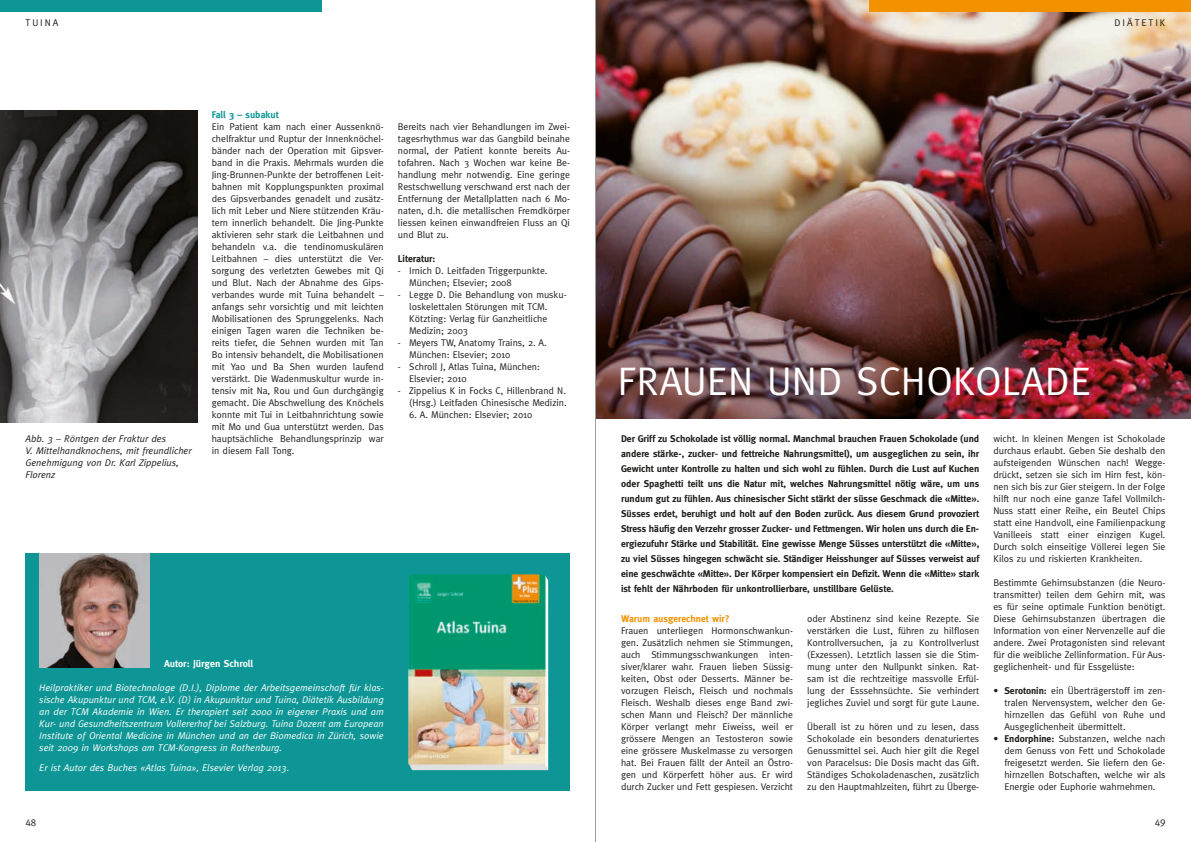
<style>
.page{position:relative;width:1191px;height:842px;background:#fff}
.page>*{position:absolute;margin:0;border:0;box-sizing:border-box;transform-origin:0 0}
.t1{font:40px "Meta";letter-spacing:.01em;color:#fff}
.t2{font:700 10px "Meta";color:#fff}
.t3{font:10px "Meta Caps";color:#1d1d1b}
.t4{font:9.8px/12px "Meta";color:#1d1d1b;text-align:justify}
.t5{font:700 9.8px/15px "Meta";color:#1d1d1b;text-align:justify}
.t6{font:italic 9.8px/12px "Meta";color:#fff;text-align:justify}
.t7{font:italic 9.8px/12px "Meta";color:#1d1d1b}
.t8{font:700 9.8px "Meta";color:#f39200}
.t9{font:700 9.8px "Meta";color:#0d9695}
.t10{font:9.8px "Meta";letter-spacing:.2em;color:#1d1d1b}
.s1{font-weight:700}
</style>
<div class="page">
<img style="left:596px;top:0;width:595px;height:418px">
<div style="left:0;top:0;width:322px;height:11px;background:#0d9695"></div>
<img style="left:0;top:110px;width:197px;height:312px">
<div style="left:869px;top:0;width:322px;height:11px;background:#f39200"></div>
<div style="left:26px;top:553px;width:544px;height:237px;background:#0d9695"></div>
<img style="left:39px;top:553px;width:110px;height:114px">
<img style="left:408px;top:574px;width:140px;height:196px">
<hr style="left:595px;top:0;width:1px;height:842px;background:#9d9d9d">
<p class="t4" style="left:26px;top:16px;width:34px">TUINA</p>
<p class="t7" style="left:26px;top:433px;width:168px">Abb. 3 – Röntgen der Fraktur des<br>V. Mittelhandknochens, mit freundlicher<br>Genehmigung von Dr. Karl Zippelius,<br>Florenz</p>
<p class="t9" style="left:212px;top:109px;width:68px">Fall 3 – subakut</p>
<p class="t4" style="left:212px;top:121px;width:173px">Ein Patient kam nach einer Aussenknö&shy;chelfraktur und Ruptur der Innenknöchel&shy;bänder nach der Operation mit Gipsver&shy;band in die Praxis. Mehrmals wurden die Jing-Brunnen-Punkte der betroffenen Leit&shy;bahnen mit Kopplungspunkten proximal des Gipsverbandes genadelt und zusätz&shy;lich mit Leber und Niere stützenden Kräu&shy;tern innerlich behandelt. Die Jing-Punkte aktivieren sehr stark die Leitbahnen und behandeln v.a. die tendinomuskulären Leitbahnen – dies unterstützt die Ver&shy;sorgung des verletzten Gewebes mit Qi und Blut. Nach der Abnahme des Gips&shy;verbandes wurde mit Tuina behandelt – anfangs sehr vorsichtig und mit leichten Mobilisationen des Sprunggelenks. Nach einigen Tagen waren die Techniken be&shy;reits tiefer, die Sehnen wurden mit Tan Bo intensiv behandelt, die Mobilisationen mit Yao und Ba Shen wurden laufend verstärkt. Die Wadenmuskultur wurde in&shy;tensiv mit Na, Rou und Gun durchgängig gemacht. Die Abschwellung des Knöchels konnte mit Tui in Leitbahnrichtung sowie mit Mo und Gua unterstützt werden. Das hauptsächliche Behandlungsprinzip war in diesem Fall Tong.</p>
<p class="t4" style="left:398px;top:121px;width:173px">Bereits nach vier Behandlungen im Zwei&shy;tagesrhythmus war das Gangbild beinahe normal, der Patient konnte bereits Au&shy;tofahren. Nach 3 Wochen war keine Be&shy;handlung mehr notwendig. Eine geringe Restschwellung verschwand erst nach der Entfernung der Metallplatten nach 6 Mo&shy;naten, d.h. die metallischen Fremdkörper liessen keinen einwandfreien Fluss an Qi und Blut zu.</p>
<p class="t5" style="left:398px;top:251px;width:39px">Literatur:</p>
<p class="t4" style="left:409px;top:265px;width:140px;text-indent:-11px">- Irnich D. Leitfaden Triggerpunkte.<br>München; Elsevier; 2008</p>
<p class="t4" style="left:409px;top:289px;width:159px;text-align:left;text-indent:-11px">- Legge D. Die Behandlung von musku&shy;loskelettalen Störungen mit TCM.<br>Kötzting: Verlag für Ganzheitliche<br>Medizin; 2003</p>
<p class="t4" style="left:409px;top:337px;width:139px;text-indent:-11px">- Meyers TW, Anatomy Trains, 2. A.<br>München: Elsevier; 2010</p>
<p class="t4" style="left:409px;top:361px;width:132px;text-indent:-11px">- Schroll J, Atlas Tuina, München:<br>Elsevier; 2010</p>
<p class="t4" style="left:398px;top:385px;width:170px;text-align:right">- Zippelius K in Focks C, Hillenbrand N. (Hrsg.) Leitfaden Chinesische Medizin.</p>
<p class="t4" style="left:409px;top:409px;width:125px">6. A. München: Elsevier; 2010</p>
<p class="t2" style="left:164px;top:658px;width:91px">Autor: Jürgen Schroll</p>
<p class="t6" style="left:39px;top:682px;width:346px">Heilpraktiker und Biotechnologe (D.I.), Diplome der Arbeitsgemeinschaft für klas&shy;sische Akupunktur und TCM, e.V. (D) in Akupunktur und Tuina, Diätetik Ausbildung an der TCM Akademie in Wien. Er therapiert seit 2000 in eigener Praxis und am Kur- und Gesundheitszentrum Vollererhof bei Salzburg. Tuina Dozent am European Institute of Oriental Medicine in München und an der Biomedica in Zürich, sowie seit 2009 in Workshops am TCM-Kongress in Rothenburg.</p>
<p class="t6" style="left:39px;top:762px;width:251px">Er ist Autor des Buches «Atlas Tuina», Elsevier Verlag 2013.</p>
<p class="t3" style="left:26px;top:817px;width:12px">48</p>
<p class="t10" style="left:1114px;top:17px;width:52px">DIÄTETIK</p>
<h1 class="t1" style="left:617px;top:358px;width:475px">FRAUEN UND SCHOKOLADE</h1>
<p class="t5" style="left:621px;top:431px;width:360px">Der Griff zu Schokolade ist völlig normal. Manchmal brauchen Frauen Schokolade (und andere stärke-, zucker- und fettreiche Nahrungsmittel), um ausgeglichen zu sein, ihr Gewicht unter Kontrolle zu halten und sich wohl zu fühlen. Durch die Lust auf Kuchen oder Spaghetti teilt uns die Natur mit, welches Nahrungsmittel nötig wäre, um uns rundum gut zu fühlen. Aus chinesischer Sicht stärkt der süsse Geschmack die «Mitte».<br>Süsses erdet, beruhigt und holt auf den Boden zurück. Aus diesem Grund provoziert Stress häufig den Verzehr grosser Zucker- und Fettmengen. Wir holen uns durch die En&shy;ergiezufuhr Stärke und Stabilität. Eine gewisse Menge Süsses unterstützt die «Mitte», zu viel Süsses hingegen schwächt sie. Ständiger Heisshunger auf Süsses verweist auf eine geschwächte «Mitte». Der Körper kompensiert ein Defizit. Wenn die «Mitte» stark ist fehlt der Nährboden für unkontrollierbare, unstillbare Gelüste.</p>
<p class="t8" style="left:621px;top:613px;width:110px">Warum ausgerechnet wir?</p>
<p class="t4" style="left:621px;top:624px;width:173px">Frauen unterliegen Hormonschwankun&shy;gen. Zusätzlich nehmen sie Stimmungen, auch Stimmungsschwankungen inten&shy;siver/klarer wahr. Frauen lieben Süssig&shy;keiten, Obst oder Desserts. Männer be&shy;vorzugen Fleisch, Fleisch und nochmals Fleisch. Weshalb dieses enge Band zwi&shy;schen Mann und Fleisch? Der männliche Körper verlangt mehr Eiweiss, weil er grössere Mengen an Testosteron sowie eine grössere Muskelmasse zu versorgen hat. Bei Frauen fällt der Anteil an Östro&shy;gen und Körperfett höher aus. Er wird durch Zucker und Fett gespiesen. Verzicht</p>
<p class="t4" style="left:993px;top:432px;width:173px">wicht. In kleinen Mengen ist Schokolade durchaus erlaubt. Geben Sie deshalb den aufsteigenden Wünschen nach! Wegge&shy;drückt, setzen sie sich im Hirn fest, kön&shy;nen sich bis zur Gier steigern. In der Folge hilft nur noch eine ganze Tafel Vollmilch-Nuss statt einer Reihe, ein Beutel Chips statt eine Handvoll, eine Familienpackung Vanilleeis statt einer einzigen Kugel.<br>Durch solch einseitige Völlerei legen Sie Kilos zu und riskierten Krankheiten.</p>
<p class="t4" style="left:993px;top:576px;width:173px">Bestimmte Gehirnsubstanzen (die Neuro&shy;transmitter) teilen dem Gehirn mit, was es für seine optimale Funktion benötigt.<br>Diese Gehirnsubstanzen übertragen die Information von einer Nervenzelle auf die andere. Zwei Protagonisten sind relevant für die weibliche Zellinformation. Für Aus&shy;geglichenheit- und für Essgelüste:</p>
<p class="t4" style="left:1004px;top:684px;width:162px;text-indent:-11px"><span class="s1">• Serotonin:</span> ein Überträgerstoff im zen&shy;tralen Nervensystem, welcher den Ge&shy;hirnzellen das Gefühl von Ruhe und Ausgeglichenheit übermittelt.</p>
<p class="t4" style="left:1004px;top:732px;width:162px;text-indent:-11px"><span class="s1">• Endorphine:</span> Substanzen, welche nach dem Genuss von Fett und Schokolade freigesetzt werden. Sie liefern den Ge&shy;hirnzellen Botschaften, welche wir als Energie oder Euphorie wahrnehmen.</p>
<p class="t4" style="left:807px;top:612px;width:173px">oder Abstinenz sind keine Rezepte. Sie verstärken die Lust, führen zu hilflosen Kontrollversuchen, ja zu Kontrollverlust (Exzessen). Letztlich lassen sie die Stim&shy;mung unter den Nullpunkt sinken. Rat&shy;sam ist die rechtzeitige massvolle Erfül&shy;lung der Esssehnsüchte. Sie verhindert jegliches Zuviel und sorgt für gute Laune.</p>
<p class="t4" style="left:807px;top:720px;width:173px">Überall ist zu hören und zu lesen, dass Schokolade ein besonders denaturiertes Genussmittel sei. Auch hier gilt die Regel von Paracelsus: Die Dosis macht das Gift.<br>Ständiges Schokoladenaschen, zusätzlich zu den Hauptmahlzeiten, führt zu Überge-</p>
<p class="t3" style="left:1154px;top:817px;width:12px">49</p>
</div>
